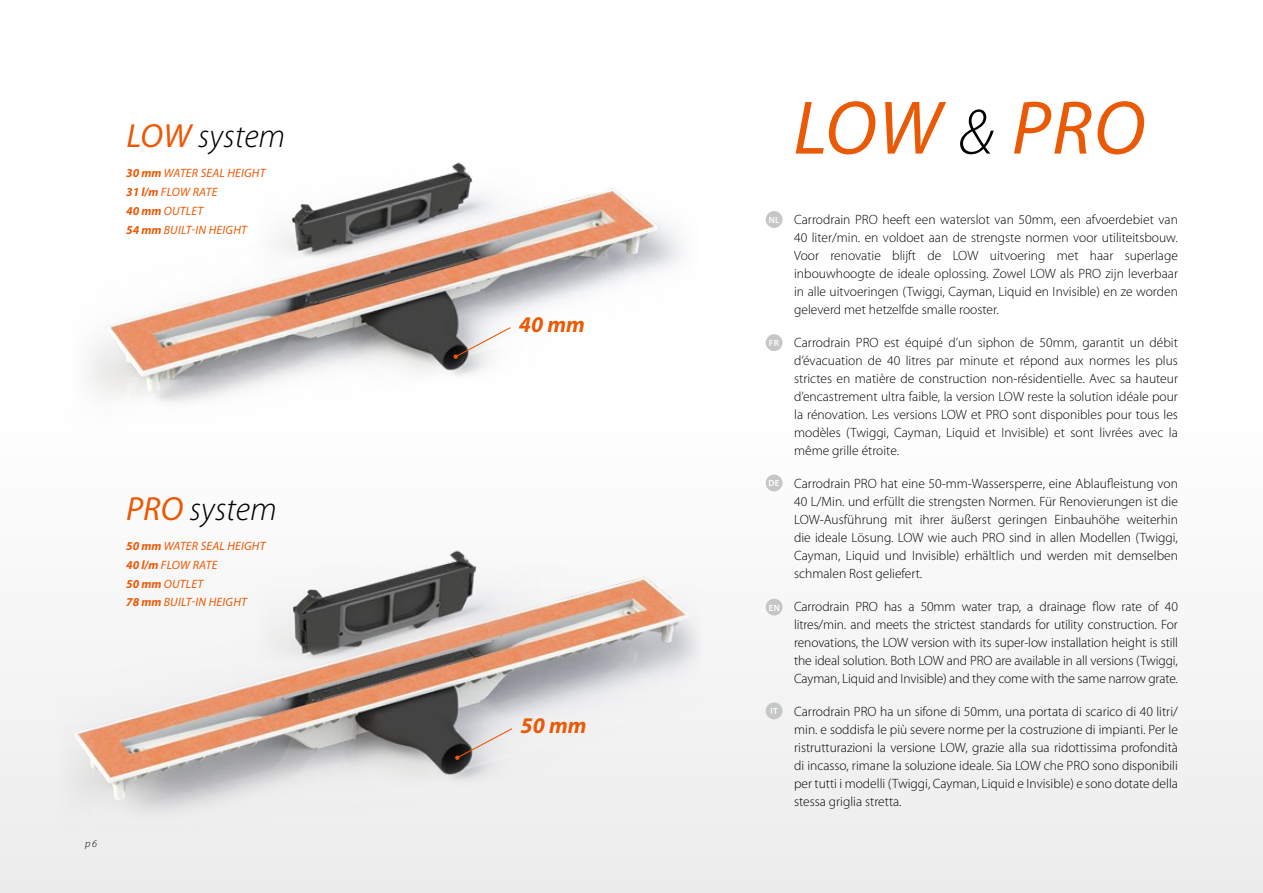
<style>
.page{position:relative;width:1263px;height:893px;background:#fff}
.page>*{position:absolute;margin:0;border:0;box-sizing:border-box;transform-origin:0 0}
.t1{font:italic 76.5px "Myriad Pro";letter-spacing:.02em;color:#ea5a06}
.t2{font:italic 300 33.6px "Myriad Pro";color:#000}
.t3{font:italic 700 22.5px "Myriad Pro";color:#ea5a06}
.t4{font:300 13.5px/18px "Myriad Pro";color:#000;text-align:justify}
.t5{font:italic 12.15px/18.8px "Myriad Pro";letter-spacing:.02em;color:#ea5a06}
.t6{font:italic 300 10.5px "Myriad Pro";color:#000}
.t7{font:600 9px "Myriad Pro";letter-spacing:.02em;color:#fff}
.s1{font-weight:400;color:#ea5a06}
.s2{font-weight:700}
.s3{font-weight:300;font-size:64.5px;color:#000}
</style>
<div class="page">
<hr style="left:1262px;top:0;width:1px;height:893px;background:#f0f0f0">
<div style="left:0;top:409px;width:1263px;height:484px;background:#f7f7f7"></div>
<img style="left:67px;top:577px;width:629px;height:240px">
<img style="left:89px;top:188px;width:593px;height:215px">
<img style="left:255px;top:550px;width:286px;height:113px">
<img style="left:253px;top:162px;width:286px;height:113px">
<svg style="left:455px;top:727px;width:58px;height:33px"></svg>
<svg style="left:453px;top:326px;width:59px;height:33px"></svg>
<div style="left:766px;top:211px;width:16px;height:17px;background:#c5c6c6;border-radius:50%"></div>
<div style="left:766px;top:334px;width:16px;height:17px;background:#c5c6c6;border-radius:50%"></div>
<div style="left:766px;top:475px;width:16px;height:16px;background:#c5c6c6;border-radius:50%"></div>
<div style="left:766px;top:599px;width:16px;height:17px;background:#c5c6c6;border-radius:50%"></div>
<div style="left:766px;top:702px;width:16px;height:17px;background:#c5c6c6;border-radius:50%"></div>
<h2 class="t2" style="left:126px;top:116px;width:160px"><span class="s1">LOW</span> system</h2>
<p class="t5" style="left:126px;top:164px;width:141px"><span class="s2">30 mm</span> WATER SEAL HEIGHT<br><span class="s2">31 l/m</span> FLOW RATE<br><span class="s2">40 mm</span> OUTLET<br><span class="s2">54 mm</span> BUILT-IN HEIGHT</p>
<h2 class="t2" style="left:126px;top:488px;width:152px"><span class="s1">PRO</span> system</h2>
<p class="t5" style="left:126px;top:536px;width:141px"><span class="s2">50 mm</span> WATER SEAL HEIGHT<br><span class="s2">40 l/m</span> FLOW RATE<br><span class="s2">50 mm</span> OUTLET<br><span class="s2">78 mm</span> BUILT-IN HEIGHT</p>
<p class="t6" style="left:85px;top:837px;width:14px">p 6</p>
<h3 class="t3" style="left:519px;top:310px;width:67px">40 mm</h3>
<h3 class="t3" style="left:521px;top:711px;width:67px">50 mm</h3>
<h1 class="t1" style="left:793px;top:81px;width:353px">LOW <span class="s3">&amp;</span> PRO</h1>
<p class="t7" style="left:769px;top:214px;width:12px">NL</p>
<p class="t7" style="left:769px;top:337px;width:11px">FR</p>
<p class="t7" style="left:768px;top:478px;width:12px">DE</p>
<p class="t7" style="left:769px;top:602px;width:12px">EN</p>
<p class="t7" style="left:770px;top:705px;width:9px">IT</p>
<p class="t4" style="left:794px;top:210px;width:385px">Carrodrain PRO heeft een waterslot van 50mm, een afvoerdebiet van 40 liter/min. en voldoet aan de strengste normen voor utiliteitsbouw.<br>Voor renovatie blijft de LOW uitvoering met haar superlage inbouwhoogte de ideale oplossing. Zowel LOW als PRO zijn leverbaar in alle uitvoeringen (Twiggi, Cayman, Liquid en Invisible) en ze worden geleverd met hetzelfde smalle rooster.</p>
<p class="t4" style="left:794px;top:333px;width:385px">Carrodrain PRO est équipé d’un siphon de 50mm, garantit un débit d’évacuation de 40 litres par minute et répond aux normes les plus strictes en matière de construction non-résidentielle. Avec sa hauteur d’encastrement ultra faible, la version LOW reste la solution idéale pour la rénovation. Les versions LOW et PRO sont disponibles pour tous les modèles (Twiggi, Cayman, Liquid et Invisible) et sont livrées avec la même grille étroite.</p>
<p class="t4" style="left:794px;top:474px;width:385px">Carrodrain PRO hat eine 50-mm-Wassersperre, eine Ablaufleistung von 40 L/Min. und erfüllt die strengsten Normen. Für Renovierungen ist die LOW-Ausführung mit ihrer äußerst geringen Einbauhöhe weiterhin die ideale Lösung. LOW wie auch PRO sind in allen Modellen (Twiggi, Cayman, Liquid und Invisible) erhältlich und werden mit demselben schmalen Rost geliefert.</p>
<p class="t4" style="left:794px;top:597px;width:385px">Carrodrain PRO has a 50mm water trap, a drainage flow rate of 40 litres/min. and meets the strictest standards for utility construction. For renovations, the LOW version with its super-low installation height is still the ideal solution. Both LOW and PRO are available in all versions (Twiggi, Cayman, Liquid and Invisible) and they come with the same narrow grate.</p>
<p class="t4" style="left:794px;top:702px;width:385px">Carrodrain PRO ha un sifone di 50mm, una portata di scarico di 40 litri/ min. e soddisfa le più severe norme per la costruzione di impianti. Per le ristrutturazioni la versione LOW, grazie alla sua ridottissima profondità di incasso, rimane la soluzione ideale. Sia LOW che PRO sono disponibili per tutti i modelli (Twiggi, Cayman, Liquid e Invisible) e sono dotate della stessa griglia stretta.</p>
</div>
